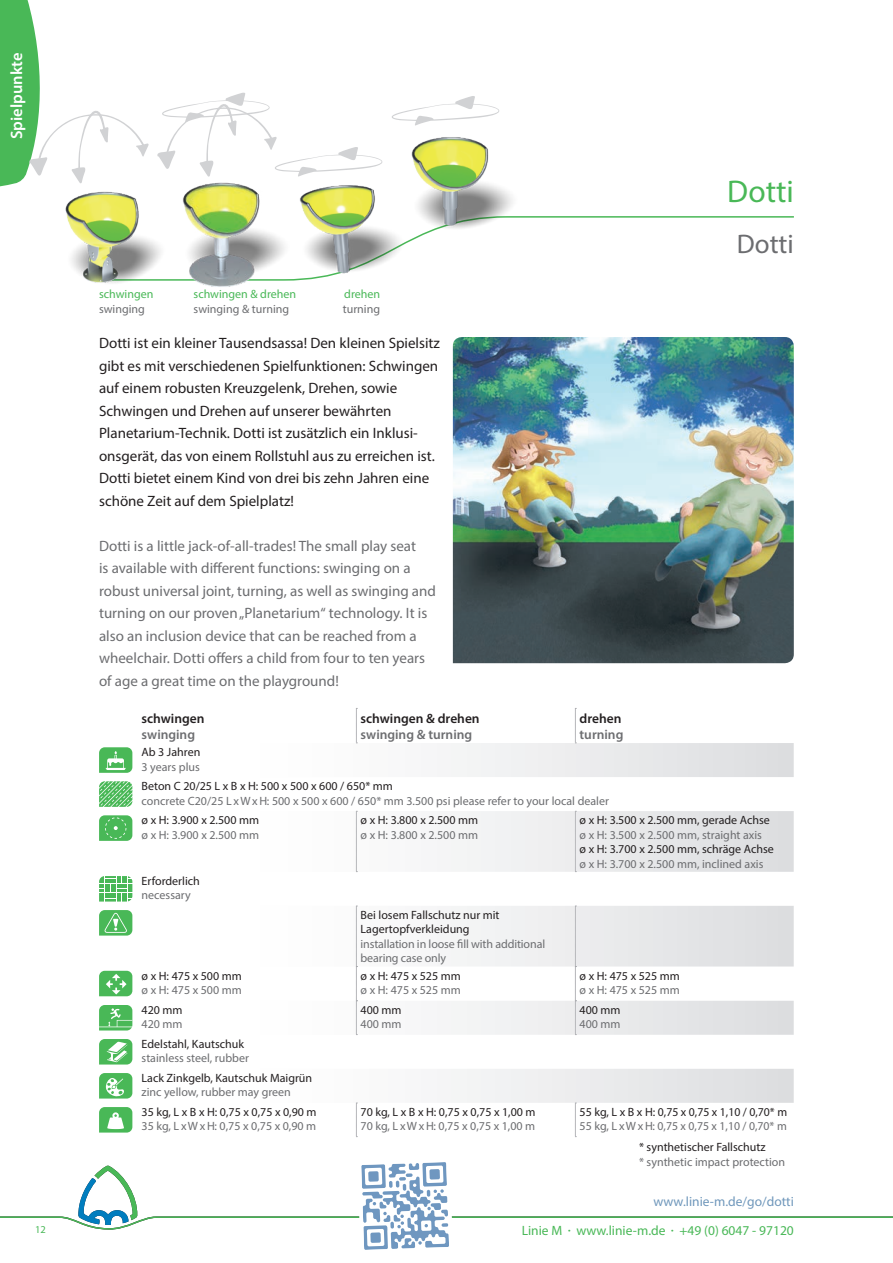
<style>
.page{position:relative;width:893px;height:1263px;background:#fff}
.page>*{position:absolute;margin:0;border:0;box-sizing:border-box;transform-origin:0 0}
.t1{font:31.5px "Myriad Pro";color:#49b857}
.t2{font:27px "Myriad Pro";color:#6c6d70}
.t3{font:600 16.5px "Myriad Pro";color:#fff}
.t4{font:15px/22.5px "Myriad Pro";color:#231f20}
.t5{font:15px/22.5px "Myriad Pro";color:#6c6d70}
.t6{font:13.5px "Myriad Pro";color:#49b857}
.t7{font:600 13.5px "Myriad Pro";color:#231f20}
.t8{font:600 13.5px "Myriad Pro";color:#6c6d70}
.t9{font:13.5px "Myriad Pro";color:#6f97bb}
.t10{font:12px/14.4px "Myriad Pro";color:#6c6d70}
.t11{font:12px/14.4px "Myriad Pro";color:#231f20}
.t12{font:12px "Myriad Pro";color:#49b857}
.t13{font:10.5px "Myriad Pro";color:#49b857}
.s1{font-size:9px}
</style>
<div class="page">
<img style="left:453px;top:337px;width:341px;height:326px">
<svg style="left:603px;top:216px;width:191px;height:2px"></svg>
<svg style="left:357px;top:743px;width:437px;height:34px"></svg>
<svg style="left:575px;top:708px;width:1px;height:36px"></svg>
<svg style="left:356px;top:708px;width:1px;height:36px"></svg>
<svg style="left:99px;top:747px;width:33px;height:26px"></svg>
<img style="left:65px;top:191px;width:90px;height:92px">
<img style="left:155px;top:182px;width:125px;height:105px">
<img style="left:280px;top:185px;width:103px;height:96px">
<img style="left:383px;top:137px;width:220px;height:125px">
<svg style="left:0;top:781px;width:893px;height:469px"></svg>
<svg style="left:0;top:0;width:149px;height:187px"></svg>
<svg style="left:157px;top:93px;width:226px;height:84px"></svg>
<svg style="left:392px;top:96px;width:107px;height:30px"></svg>
<h3 class="t3" style="left:6px;top:139px;width:88px;rotate:-90deg">Spielpunkte</h3>
<p class="t13" style="left:35px;top:1222px;width:12px">12</p>
<p class="t12" style="left:99px;top:287px;width:56px">schwingen</p>
<p class="t12" style="left:194px;top:287px;width:104px">schwingen &amp; drehen</p>
<p class="t12" style="left:344px;top:287px;width:37px">drehen</p>
<p class="t10" style="left:99px;top:301px;width:47px">swinging</p>
<p class="t10" style="left:194px;top:301px;width:97px">swinging &amp; turning</p>
<p class="t10" style="left:343px;top:301px;width:39px">turning</p>
<p class="t4" style="left:99px;top:332px;width:342px">Dotti ist ein kleiner Tausendsassa! Den kleinen Spielsitz gibt es mit verschiedenen Spielfunktionen: Schwingen auf einem robusten Kreuzgelenk, Drehen, sowie Schwingen und Drehen auf unserer bewährten Planetarium-Technik. Dotti ist zusätzlich ein Inklusi&shy;onsgerät, das von einem Rollstuhl aus zu erreichen ist.<br>Dotti bietet einem Kind von drei bis zehn Jahren eine schöne Zeit auf dem Spielplatz!</p>
<p class="t5" style="left:99px;top:534px;width:338px">Dotti is a little jack-of-all-trades! The small play seat<br>is available with different functions: swinging on a robust universal joint, turning, as well as swinging and turning on our proven „Planetarium“ technology. It is also an inclusion device that can be reached from a wheelchair. Dotti offers a child from four to ten years of age a great time on the playground!</p>
<p class="t7" style="left:142px;top:709px;width:64px">schwingen</p>
<p class="t8" style="left:142px;top:726px;width:55px">swinging</p>
<p class="t7" style="left:361px;top:709px;width:121px">schwingen &amp; drehen</p>
<p class="t8" style="left:361px;top:726px;width:113px">swinging &amp; turning</p>
<p class="t7" style="left:580px;top:709px;width:43px">drehen</p>
<p class="t8" style="left:580px;top:726px;width:45px">turning</p>
<h1 class="t1" style="left:727px;top:172px;width:68px">Dotti</h1>
<h2 class="t2" style="left:737px;top:227px;width:59px">Dotti</h2>
<p class="t11" style="left:142px;top:745px;width:60px">Ab 3 Jahren</p>
<p class="t10" style="left:142px;top:759px;width:60px">3 years plus</p>
<p class="t11" style="left:142px;top:779px;width:253px">Beton C 20/25 L x B x H: 500 x 500 x 600 / 650* mm</p>
<p class="t10" style="left:142px;top:793px;width:469px">concrete C20/25 L x W x H: 500 x 500 x 600 / 650* mm 3.500 psi please refer to your local dealer</p>
<p class="t11" style="left:142px;top:813px;width:119px">ø x H: 3.900 x 2.500 mm</p>
<p class="t10" style="left:142px;top:827px;width:119px">ø x H: 3.900 x 2.500 mm</p>
<p class="t11" style="left:580px;top:813px;width:192px">ø x H: 3.500 x 2.500 mm, gerade Achse</p>
<p class="t10" style="left:580px;top:827px;width:184px">ø x H: 3.500 x 2.500 mm, straight axis</p>
<p class="t11" style="left:580px;top:842px;width:196px">ø x H: 3.700 x 2.500 mm, schräge Achse</p>
<p class="t10" style="left:580px;top:856px;width:185px">ø x H: 3.700 x 2.500 mm, inclined axis</p>
<p class="t11" style="left:361px;top:813px;width:119px">ø x H: 3.800 x 2.500 mm</p>
<p class="t10" style="left:361px;top:827px;width:119px">ø x H: 3.800 x 2.500 mm</p>
<p class="t11" style="left:142px;top:874px;width:60px">Erforderlich</p>
<p class="t10" style="left:142px;top:888px;width:51px">necessary</p>
<p class="t11" style="left:142px;top:968px;width:102px">ø x H: 475 x 500 mm</p>
<p class="t10" style="left:142px;top:983px;width:102px">ø x H: 475 x 500 mm</p>
<p class="t11" style="left:142px;top:1002px;width:43px">420 mm</p>
<p class="t10" style="left:142px;top:1017px;width:43px">420 mm</p>
<p class="t11" style="left:142px;top:1036px;width:104px">Edelstahl, Kautschuk</p>
<p class="t10" style="left:142px;top:1051px;width:109px">stainless steel, rubber</p>
<p class="t11" style="left:142px;top:1071px;width:172px">Lack Zinkgelb, Kautschuk Maigrün</p>
<p class="t10" style="left:142px;top:1085px;width:151px">zinc yellow, rubber may green</p>
<p class="t11" style="left:142px;top:1105px;width:177px">35 kg, L x B x H: 0,75 x 0,75 x 0,90 m</p>
<p class="t10" style="left:142px;top:1119px;width:176px">35 kg, L x W x H: 0,75 x 0,75 x 0,90 m</p>
<p class="t11" style="left:361px;top:908px;width:140px">Bei losem Fallschutz nur mit<br>Lagertopfverkleidung</p>
<p class="t10" style="left:361px;top:936px;width:186px">installation in loose fill with additional bearing case only</p>
<p class="t11" style="left:361px;top:968px;width:102px">ø x H: 475 x 525 mm</p>
<p class="t10" style="left:361px;top:983px;width:102px">ø x H: 475 x 525 mm</p>
<p class="t11" style="left:580px;top:968px;width:102px">ø x H: 475 x 525 mm</p>
<p class="t10" style="left:580px;top:983px;width:102px">ø x H: 475 x 525 mm</p>
<p class="t11" style="left:361px;top:1002px;width:43px">400 mm</p>
<p class="t10" style="left:361px;top:1017px;width:43px">400 mm</p>
<p class="t11" style="left:580px;top:1002px;width:43px">400 mm</p>
<p class="t10" style="left:580px;top:1017px;width:43px">400 mm</p>
<p class="t11" style="left:361px;top:1105px;width:177px">70 kg, L x B x H: 0,75 x 0,75 x 1,00 m</p>
<p class="t10" style="left:361px;top:1119px;width:176px">70 kg, L x W x H: 0,75 x 0,75 x 1,00 m</p>
<p class="t11" style="left:580px;top:1105px;width:209px">55 kg, L x B x H: 0,75 x 0,75 x 1,10 / 0,70* m</p>
<p class="t10" style="left:580px;top:1119px;width:209px">55 kg, L x W x H: 0,75 x 0,75 x 1,10 / 0,70* m</p>
<p class="t11" style="left:639px;top:1140px;width:128px">* synthetischer Fallschutz</p>
<p class="t10" style="left:639px;top:1154px;width:148px">* synthetic impact protection</p>
<p class="t9" style="left:653px;top:1193px;width:142px">www.linie-m.de/go/dotti</p>
<p class="t6" style="left:522px;top:1222px;width:274px">Linie M <span class="s1">•</span> www.linie-m.de <span class="s1">•</span> +49 (0) 6047 - 97120</p>
</div>
